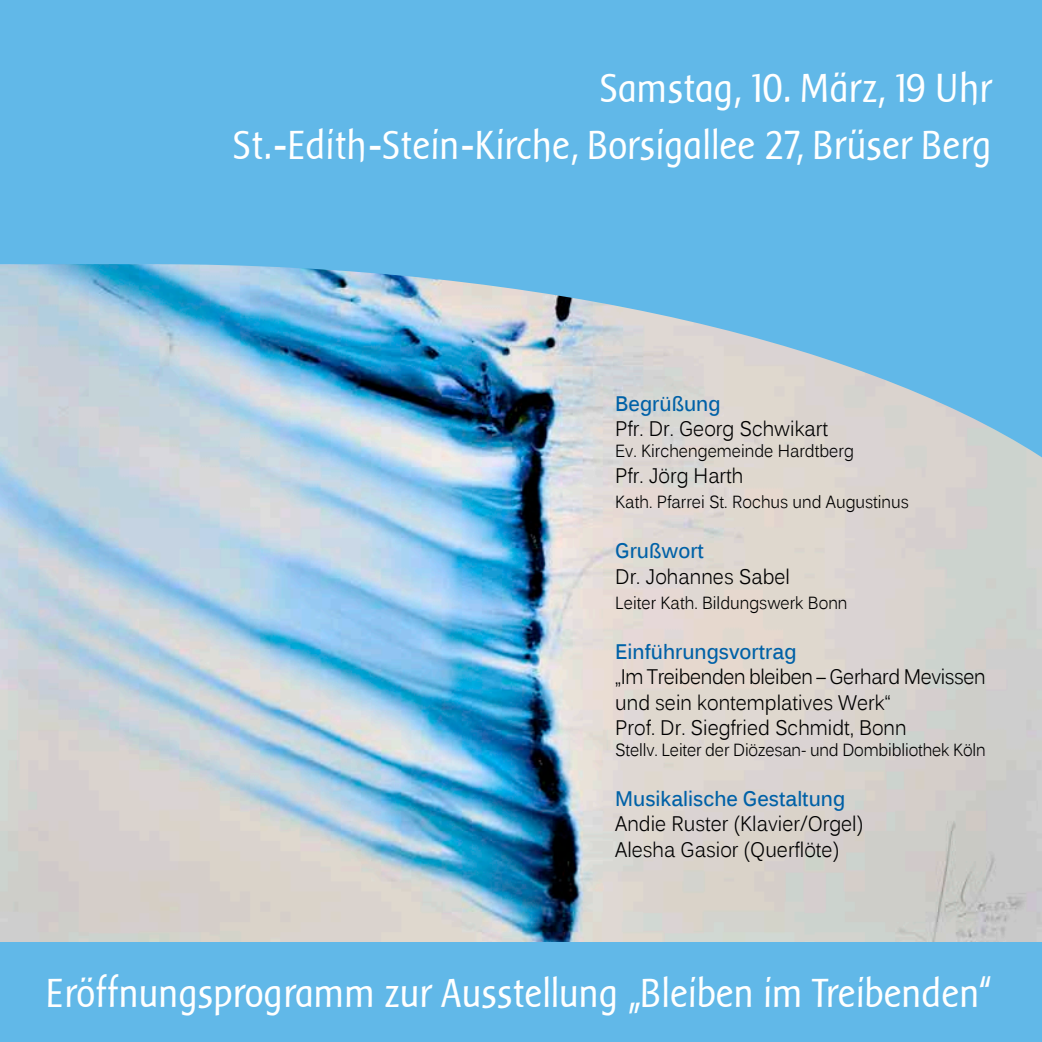
<style>
.page{position:relative;width:1042px;height:1042px;background:#fff}
.page>*{position:absolute;margin:0;border:0;box-sizing:border-box;transform-origin:0 0}
.t1{font:42px/57.8px "Baar Sophia";color:#fff;text-align:right;scale:.9 1}
.t2{font:21px/25.2px "Kalinga";color:#000;scale:.9 1}
.t3{font:700 21px "Kalinga";color:#0061a7;scale:.9 1}
.t4{font:17.5px "Kalinga";color:#000;scale:.9 1}
</style>
<div class="page">
<img style="left:0;top:467px;width:1042px;height:476px">
<svg style="left:0;top:0;width:1042px;height:467px;fill:#61b8e8"></svg>
<div style="left:0;top:943px;width:1042px;height:99px;background:#61b8e8"></div>
<h1 class="t1" style="left:234px;top:59px;width:844px">Samstag, 10. März, 19 Uhr<br>St.-Edith-Stein-Kirche, Borsigallee 27, Brüser Berg</h1>
<p class="t3" style="left:615px;top:390px;width:118px">Begrüßung</p>
<p class="t2" style="left:615px;top:418px;width:238px">Pfr. Dr. Georg Schwikart</p>
<p class="t4" style="left:615px;top:440px;width:267px">Ev. Kirchengemeinde Hardtberg</p>
<p class="t2" style="left:615px;top:465px;width:144px">Pfr. Jörg Harth</p>
<p class="t4" style="left:615px;top:490px;width:328px">Kath. Pfarrei St. Rochus und Augustinus</p>
<p class="t3" style="left:615px;top:537px;width:100px">Grußwort</p>
<p class="t2" style="left:615px;top:565px;width:196px">Dr. Johannes Sabel</p>
<p class="t4" style="left:615px;top:591px;width:260px">Leiter Kath. Bildungswerk Bonn</p>
<p class="t3" style="left:615px;top:638px;width:203px">Einführungsvortrag</p>
<p class="t2" style="left:615px;top:666px;width:413px">„Im Treibenden bleiben – Gerhard Mevissen und sein kontemplatives Werk“<br>Prof. Dr. Siegfried Schmidt, Bonn</p>
<p class="t4" style="left:615px;top:738px;width:413px">Stellv. Leiter der Diözesan- und Dombibliothek Köln</p>
<p class="t3" style="left:615px;top:785px;width:257px">Musikalische Gestaltung</p>
<p class="t2" style="left:615px;top:813px;width:277px">Andie Ruster (Klavier/Orgel)<br>Alesha Gasior (Querflöte)</p>
<h1 class="t1" style="left:47px;top:964px;width:1052px">Eröffnungsprogramm zur Ausstellung „Bleiben im Treibenden“</h1>
</div>
